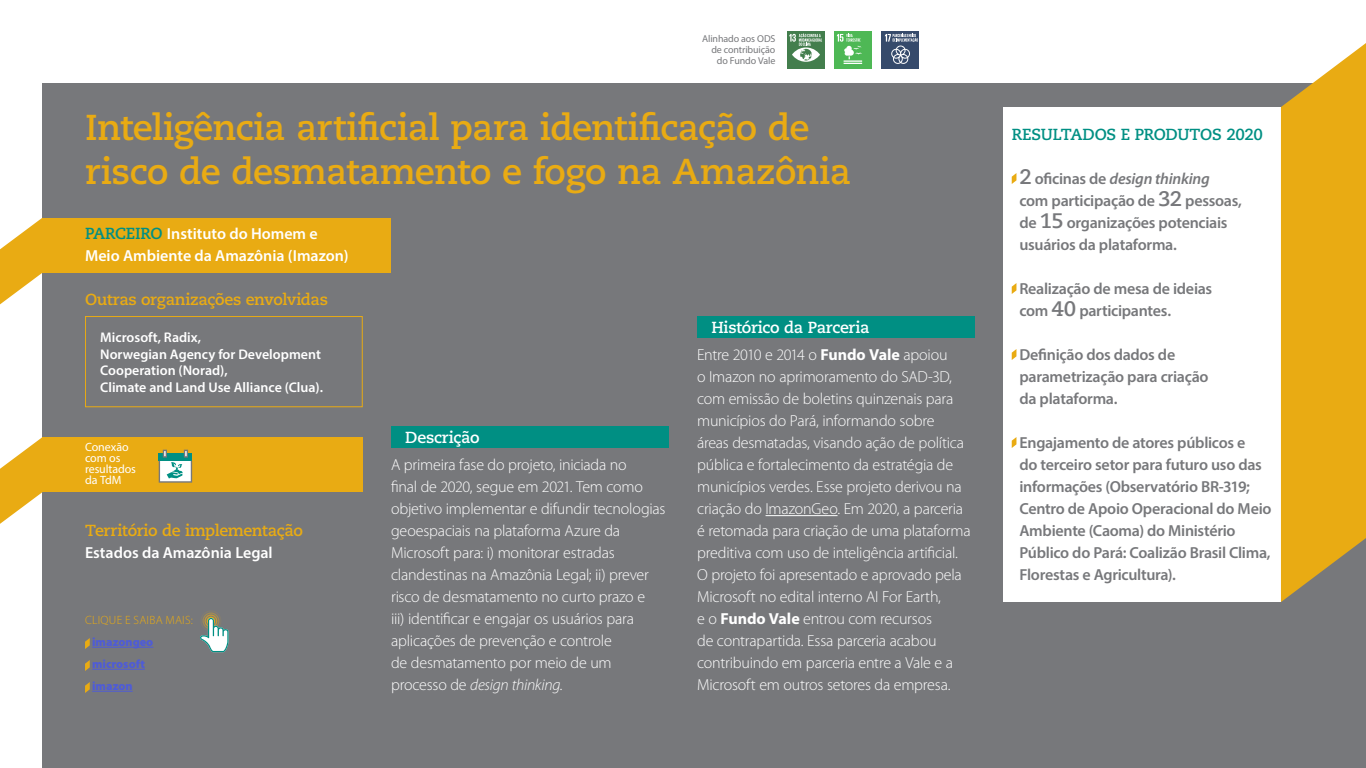
<style>
.page{position:relative;width:1366px;height:768px;background:#fff}
.page>*{position:absolute;margin:0;border:0;box-sizing:border-box;transform-origin:0 0}
.t1{font:700 36px/44px "Caecilia LT Std";letter-spacing:-.015em;color:#e9ab13}
.t2{font:300 16px/22px "Myriad Pro";letter-spacing:-.015em;color:#fff}
.t3{font:600 16px/22px "Myriad Pro";letter-spacing:-.02em;color:#77787b}
.t4{font:600 16px/22px "Myriad Pro";color:#fff}
.t5{font:700 16px "Caecilia LT Std";letter-spacing:-.025em;color:#e9ab13}
.t6{font:700 16px "Caecilia LT Std";letter-spacing:-.02em;color:#fff}
.t7{font:700 16px "Caecilia LT Std";letter-spacing:-.02em;color:#008f83}
.t8{font:600 14px/16.8px "Myriad Pro";color:#fff}
.t9{font:12px/11px "Myriad Pro";letter-spacing:-.01em;color:#fff}
.t10{font:900 12px/22px "Myriad Pro";color:#4f5cd6}
.t11{font:300 12px "Myriad Pro";letter-spacing:.02em;color:#e9ab13}
.t12{font:10px/11px "Myriad Pro";letter-spacing:-.01em;color:#77787b;text-align:right}
.s1{font-family:"Caecilia LT Std";font-weight:700;color:#008f83}
.s2{font-style:italic}
.s3{font-weight:700}
.s4{font-family:"Caecilia LT Std";font-weight:700;font-size:21px}
</style>
<div class="page">
<div style="left:43px;top:83px;width:1323px;height:685px;background:#77787b"></div>
<div style="left:43px;top:218px;width:348px;height:55px;background:#e9ab13"></div>
<hr style="left:766px;top:515px;width:72px;height:1px;background:#fff">
<hr style="left:92px;top:647px;width:61px;height:1px;background:#4f5cd6">
<hr style="left:92px;top:669px;width:53px;height:1px;background:#4f5cd6">
<hr style="left:92px;top:691px;width:41px;height:1px;background:#4f5cd6">
<svg style="left:85px;top:638px;width:5px;height:11px"></svg>
<svg style="left:85px;top:660px;width:5px;height:11px"></svg>
<svg style="left:85px;top:682px;width:5px;height:11px"></svg>
<div style="left:1003px;top:107px;width:278px;height:495px;background:#fff"></div>
<svg style="left:1281px;top:43px;width:85px;height:559px;background:#e2ab25"></svg>
<svg style="left:1012px;top:173px;width:4px;height:11px"></svg>
<svg style="left:1012px;top:283px;width:4px;height:11px"></svg>
<svg style="left:1012px;top:349px;width:4px;height:11px"></svg>
<svg style="left:1012px;top:437px;width:4px;height:11px"></svg>
<svg style="left:200px;top:612px;width:29px;height:40px"></svg>
<div style="left:43px;top:437px;width:320px;height:55px;background:#e9ab13"></div>
<svg style="left:159px;top:450px;width:33px;height:33px"></svg>
<div style="left:85px;top:316px;width:278px;height:91px;border:1px solid #e9ab13"></div>
<div style="left:391px;top:426px;width:278px;height:22px;background:#008f83"></div>
<div style="left:697px;top:316px;width:278px;height:22px;background:#008f83"></div>
<svg style="left:0;top:218px;width:42px;height:86px"></svg>
<svg style="left:0;top:437px;width:42px;height:87px"></svg>
<div style="left:787px;top:31px;width:38px;height:38px;background:#437e4d"></div>
<svg style="left:789px;top:33px;width:33px;height:29px"></svg>
<div style="left:834px;top:31px;width:38px;height:38px;background:#4eb855"></div>
<svg style="left:837px;top:34px;width:25px;height:30px"></svg>
<div style="left:881px;top:31px;width:38px;height:38px;background:#354a6b"></div>
<svg style="left:885px;top:34px;width:33px;height:30px"></svg>
<p class="t12" style="left:702px;top:33px;width:75px">Alinhado aos ODS de contribuição do Fundo Vale</p>
<h1 class="t1" style="left:85px;top:106px;width:768px">Inteligência artificial para identificação de risco de desmatamento e fogo na Amazônia</h1>
<p class="t4" style="left:85px;top:222px;width:265px"><span class="s1">PARCEIRO</span> Instituto do Homem e<br>Meio Ambiente da Amazônia (Imazon)</p>
<p class="t5" style="left:85px;top:290px;width:245px">Outras organizações envolvidas</p>
<p class="t8" style="left:100px;top:328px;width:224px">Microsoft, Radix,<br>Norwegian Agency for Development<br>Cooperation (Norad),<br>Climate and Land Use Alliance (Clua).</p>
<p class="t9" style="left:85px;top:441px;width:53px">Conexão com os resultados da TdM</p>
<p class="t5" style="left:85px;top:521px;width:219px">Território de implementação</p>
<p class="t4" style="left:85px;top:541px;width:189px">Estados da Amazônia Legal</p>
<p class="t11" style="left:85px;top:613px;width:109px">CLIQUE E SAIBA MAIS:</p>
<p class="t10" style="left:92px;top:631px;width:63px">imazongeo microsoft imazon</p>
<p class="t6" style="left:405px;top:428px;width:76px">Descrição</p>
<p class="t2" style="left:391px;top:454px;width:276px">A primeira fase do projeto, iniciada no<br>final de 2020, segue em 2021. Tem como objetivo implementar e difundir tecnologias geoespaciais na plataforma Azure da Microsoft para: i) monitorar estradas clandestinas na Amazônia Legal; ii) prever risco de desmatamento no curto prazo e<br>iii) identificar e engajar os usuários para aplicações de prevenção e controle<br>de desmatamento por meio de um processo de <span class="s2">design thinking.</span></p>
<p class="t6" style="left:711px;top:318px;width:160px">Histórico da Parceria</p>
<p class="t2" style="left:697px;top:344px;width:275px">Entre 2010 e 2014 o <span class="s3">Fundo Vale</span> apoiou<br>o Imazon no aprimoramento do SAD-3D, com emissão de boletins quinzenais para municípios do Pará, informando sobre<br>áreas desmatadas, visando ação de política pública e fortalecimento da estratégia de municípios verdes. Esse projeto derivou na criação do ImazonGeo. Em 2020, a parceria é retomada para criação de uma plataforma preditiva com uso de inteligência artificial.<br>O projeto foi apresentado e aprovado pela Microsoft no edital interno AI For Earth,<br>e o <span class="s3">Fundo Vale</span> entrou com recursos<br>de contrapartida. Essa parceria acabou contribuindo em parceria entre a Vale e a Microsoft em outros setores da empresa.</p>
<p class="t7" style="left:1012px;top:125px;width:253px">RESULTADOS E PRODUTOS 2020</p>
<p class="t3" style="left:1019px;top:167px;width:224px"><span class="s4">2</span> oficinas de <span class="s2">design thinking </span>com participação de <span class="s4">32</span> pessoas, de <span class="s4">15</span> organizações potenciais usuários da plataforma.</p>
<p class="t3" style="left:1019px;top:277px;width:194px">Realização de mesa de ideias com <span class="s4">40</span> participantes.</p>
<p class="t3" style="left:1019px;top:343px;width:191px">Definição dos dados de parametrização para criação da plataforma.</p>
<p class="t3" style="left:1019px;top:431px;width:254px">Engajamento de atores públicos e<br>do terceiro setor para futuro uso das informações (Observatório BR-319; Centro de Apoio Operacional do Meio Ambiente (Caoma) do Ministério Público do Pará: Coalizão Brasil Clima, Florestas e Agricultura).</p>
</div>
